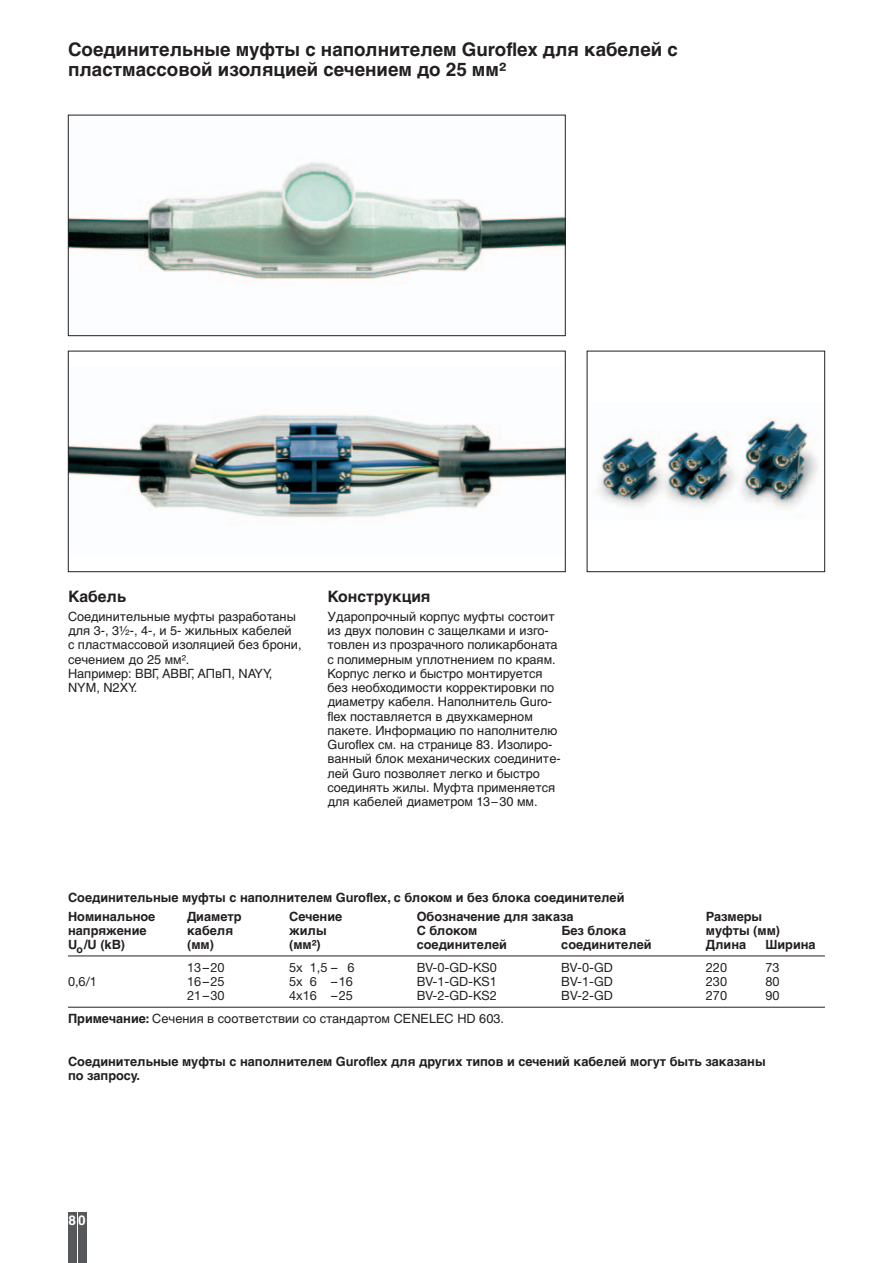
<style>
.page{position:relative;width:893px;height:1263px;background:#fff}
.page>*{position:absolute;margin:0;border:0;box-sizing:border-box;transform-origin:0 0}
.t1{font:700 18.75px/20.2px "Helvetica Cyr";color:#231f20}
.t2{font:700 15.75px "Helvetica Cyr";color:#231f20}
.t3{font:700 13.5px "Helvetica Cyr";color:#fff}
.t4{font:12.75px/14.2px "Helvetica Cyr Upright";color:#231f20}
.t5{font:700 12.75px/18.5px "Helvetica Cyr";color:#231f20}
.t6{font:12.75px "Helvetica Neue";color:#231f20}
.s1{font-family:"Helvetica Neue"}
.s2{font-family:"Helvetica Cyr";font-weight:700}
</style>
<div class="page">
<div style="left:68px;top:1212px;width:9px;height:51px;background:#57585a"></div>
<div style="left:78px;top:1212px;width:8px;height:51px;background:#57585a"></div>
<img style="left:70px;top:414px;width:494px;height:104px">
<div style="left:68px;top:351px;width:498px;height:221px;border:1px solid #231f20"></div>
<img style="left:70px;top:162px;width:494px;height:118px">
<div style="left:68px;top:115px;width:498px;height:221px;border:1px solid #231f20"></div>
<img style="left:597px;top:417px;width:221px;height:91px">
<div style="left:587px;top:351px;width:238px;height:221px;border:1px solid #231f20"></div>
<hr style="left:68px;top:955px;width:757px;height:1px;background:#231f20">
<hr style="left:68px;top:1007px;width:757px;height:1px;background:#231f20">
<h1 class="t1" style="left:68px;top:41px;width:611px">Соединительные муфты с наполнителем Guroflex для кабелей с пластмассовой изоляцией сечением до 25 мм<span class="s1">²</span></h1>
<p class="t2" style="left:68px;top:591px;width:60px">Кабель</p>
<p class="t4" style="left:68px;top:611px;width:235px">Соединительные муфты разработаны для 3-, 3<span class="s1">½</span>-, 4-, и 5- жильных кабелей<br>с пластмассовой изоляцией без брони, сечением до 25 мм<span class="s1">²</span>.<br>Например: ВВГ, АВВГ, АПвП, NAYY,<br>NYM, N2XY.</p>
<p class="t2" style="left:327px;top:591px;width:105px">Конструкция</p>
<p class="t4" style="left:327px;top:611px;width:235px">Ударопрочный корпус муфты состоит из двух половин с защелками и изго&shy;товлен из прозрачного поликарбоната с полимерным уплотнением по краям.<br>Корпус легко и быстро монтируется без необходимости корректировки по диаметру кабеля. Наполнитель Guro&shy;flex поставляется в двухкамерном пакете. Информацию по наполнителю Guroflex см. на странице 83. Изолиро&shy;ванный блок механических соедините&shy;лей Guro позволяет легко и быстро соединять жилы. Муфта применяется для кабелей диаметром 13–30 мм.</p>
<p class="t5" style="left:68px;top:890px;width:558px">Соединительные муфты с наполнителем Guroflex, с блоком и без блока соединителей<br>Номинальное</p>
<p class="t5" style="left:187px;top:908px;width:56px">Диаметр</p>
<p class="t5" style="left:289px;top:908px;width:55px">Сечение</p>
<p class="t5" style="left:417px;top:908px;width:158px">Обозначение для заказа</p>
<p class="t5" style="left:706px;top:908px;width:58px">Размеры</p>
<p class="t5" style="left:68px;top:922px;width:80px">напряжение</p>
<p class="t5" style="left:187px;top:922px;width:48px">кабеля</p>
<p class="t5" style="left:289px;top:922px;width:39px">жилы</p>
<p class="t5" style="left:417px;top:922px;width:62px">С блоком</p>
<p class="t5" style="left:561px;top:922px;width:66px">Без блока</p>
<p class="t5" style="left:706px;top:922px;width:76px">муфты (мм)</p>
<p class="t5" style="left:68px;top:937px;width:59px">U<sub>o</sub>/U (kВ)</p>
<p class="t5" style="left:187px;top:937px;width:28px">(мм)</p>
<p class="t5" style="left:289px;top:937px;width:33px">(мм<span class="s1">²</span>)</p>
<p class="t5" style="left:417px;top:937px;width:92px">соединителей</p>
<p class="t5" style="left:561px;top:937px;width:92px">соединителей</p>
<p class="t5" style="left:706px;top:937px;width:42px">Длина</p>
<p class="t5" style="left:765px;top:937px;width:52px">Ширина</p>
<p class="t6" style="left:187px;top:963px;width:39px">13–20</p>
<p class="t6" style="left:289px;top:963px;width:67px">5x 1,5 – 6</p>
<p class="t6" style="left:417px;top:963px;width:82px">BV-0-GD-KS0</p>
<p class="t6" style="left:561px;top:963px;width:53px">BV-0-GD</p>
<p class="t6" style="left:706px;top:963px;width:23px">220</p>
<p class="t6" style="left:765px;top:963px;width:16px">73</p>
<p class="t6" style="left:68px;top:977px;width:31px">0,6/1</p>
<p class="t6" style="left:187px;top:977px;width:39px">16–25</p>
<p class="t6" style="left:289px;top:977px;width:65px">5x 6 –16</p>
<p class="t6" style="left:417px;top:977px;width:82px">BV-1-GD-KS1</p>
<p class="t6" style="left:561px;top:977px;width:53px">BV-1-GD</p>
<p class="t6" style="left:706px;top:977px;width:23px">230</p>
<p class="t6" style="left:765px;top:977px;width:16px">80</p>
<p class="t6" style="left:187px;top:991px;width:39px">21–30</p>
<p class="t6" style="left:289px;top:991px;width:65px">4x16 –25</p>
<p class="t6" style="left:417px;top:991px;width:82px">BV-2-GD-KS2</p>
<p class="t6" style="left:561px;top:991px;width:53px">BV-2-GD</p>
<p class="t6" style="left:706px;top:991px;width:23px">270</p>
<p class="t6" style="left:765px;top:991px;width:16px">90</p>
<p class="t4" style="left:68px;top:1013px;width:438px"><span class="s2">Примечание:</span> Сечения в соответствии со стандартом CENELEC HD 603.</p>
<p class="t5" style="left:68px;top:1055px;width:699px;line-height:14.2px">Соединительные муфты с наполнителем Guroflex для других типов и сечений кабелей могут быть заказаны по запросу.</p>
<p class="t3" style="left:69px;top:1215px;width:19px">80</p>
</div>
